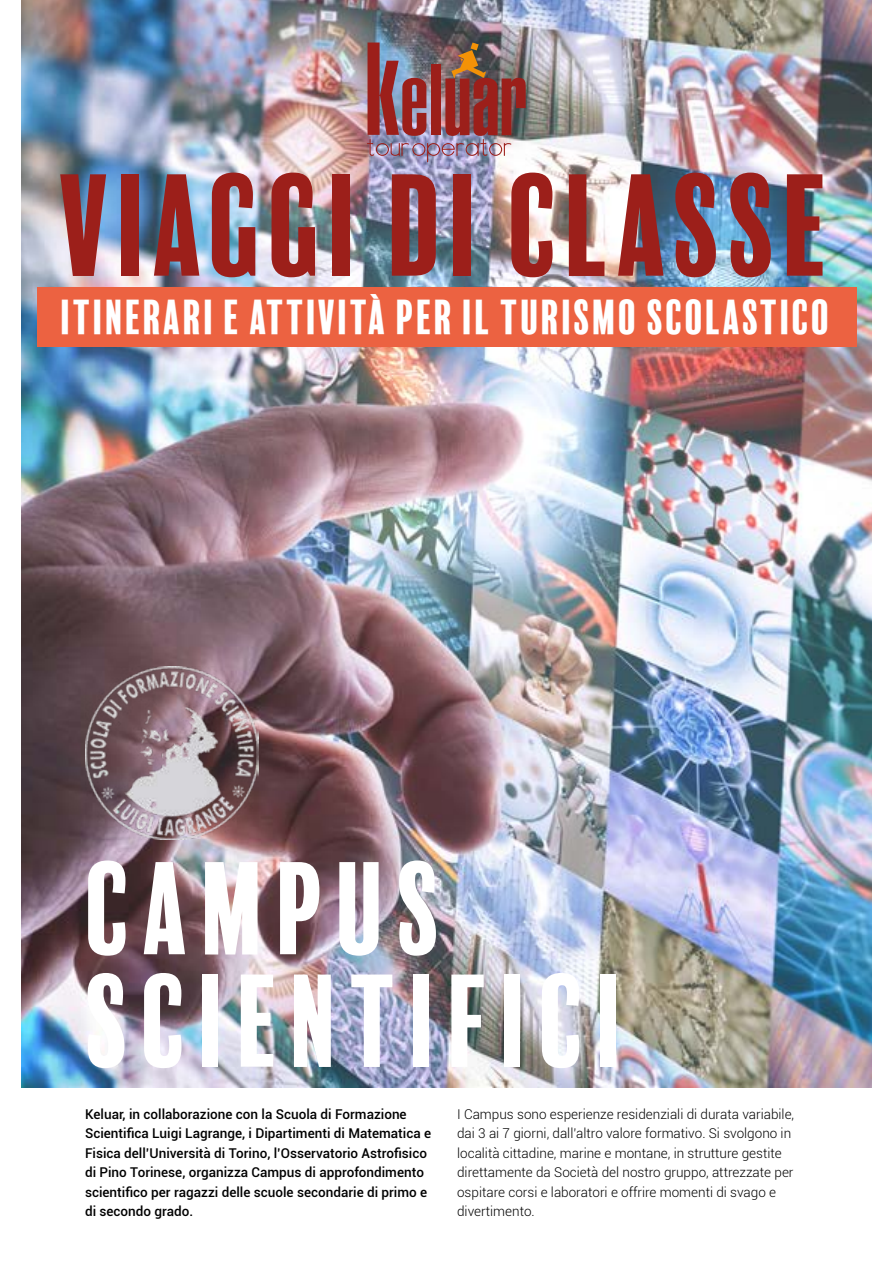
<style>
.page{position:relative;width:893px;height:1263px;background:#fff}
.page>*{position:absolute;margin:0;border:0;box-sizing:border-box;transform-origin:0 0}
.t1{font:132px "Balboa Plus Fill";color:#9c1f1a}
.t2{font:120px/112.5px "Balboa Plus Fill";letter-spacing:.05em;color:#fff}
.t3{font:45px "Balboa Plus Fill";color:#fff}
.t4{font:500 13.5px/19.5px "Roboto";color:#000}
.t5{font:300 13.5px/19.5px "Roboto";color:#000}
</style>
<div class="page">
<img style="left:21px;top:0;width:851px;height:1087px">
<img style="left:85px;top:666px;width:174px;height:174px">
<div style="left:37px;top:287px;width:819px;height:59px;background:#ec6241"></div>
<img style="left:367px;top:43px;width:159px;height:119px">
<h1 class="t1" style="left:58px;top:152px;width:777px">VIAGGI DI CLASSE</h1>
<h3 class="t3" style="left:61px;top:292px;width:773px">ITINERARI E ATTIVITÀ PER IL TURISMO SCOLASTICO</h3>
<h2 class="t2" style="left:85px;top:854px;width:545px">CAMPUS<br>SCIENTIFICI</h2>
<p class="t4" style="left:85px;top:1104px;width:348px">Keluar, in collaborazione con la Scuola di Formazione Scientifica Luigi Lagrange, i Dipartimenti di Matematica e Fisica dell’Università di Torino, l’Osservatorio Astrofisico di Pino Torinese, organizza Campus di approfondimento scientifico per ragazzi delle scuole secondarie di primo e di secondo grado.</p>
<p class="t5" style="left:457px;top:1104px;width:339px">I Campus sono esperienze residenziali di durata variabile, dai 3 ai 7 giorni, dall’altro valore formativo. Si svolgono in località cittadine, marine e montane, in strutture gestite direttamente da Società del nostro gruppo, attrezzate per ospitare corsi e laboratori e offrire momenti di svago e divertimento.</p>
</div>
